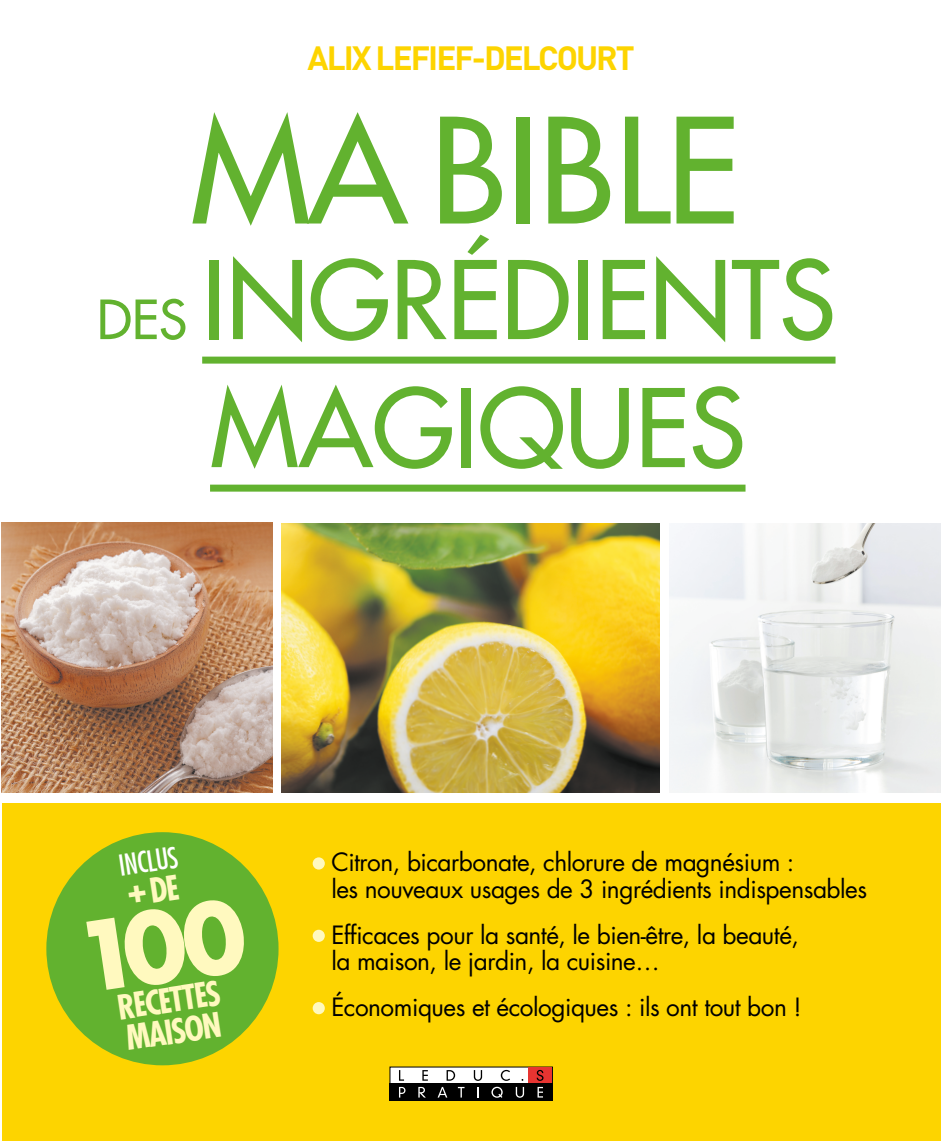
<style>
.page{position:relative;width:943px;height:1141px;background:#fff}
.page>*{position:absolute;margin:0;border:0;box-sizing:border-box;transform-origin:0 0}
.t1{font:500 141.75px "Futura Std";color:#62b22f}
.t2{font:500 105px/128.1px "Futura Std";color:#62b22f;text-align:center}
.t3{font:700 33.25px "DIN";letter-spacing:-.06em;color:#fdd400}
.t4{font:700 condensed 33.25px/31.5px "Futura";color:#fff9bf}
.t5{font:condensed 28.18px "Futura Std";color:#fff}
.t6{font:24.5px/26.2px "Futura";letter-spacing:-.02em;color:#000}
.s1{font-size:52.5px}
</style>
<div class="page">
<img style="left:669px;top:523px;width:271px;height:270px">
<img style="left:2px;top:523px;width:270px;height:270px">
<div style="left:2px;top:803px;width:938px;height:338px;background:#fdd400"></div>
<img style="left:281px;top:523px;width:378px;height:270px">
<div style="left:46px;top:832px;width:232px;height:233px;background:#62b22f;border-radius:50%"></div>
<div style="left:313px;top:857px;width:12px;height:13px;background:#fff9bf;border-radius:50%"></div>
<div style="left:313px;top:930px;width:12px;height:12px;background:#fff9bf;border-radius:50%"></div>
<div style="left:313px;top:1002px;width:12px;height:12px;background:#fff9bf;border-radius:50%"></div>
<div style="left:390px;top:1067px;width:162px;height:17px;background:#fff"></div>
<div style="left:389px;top:1083px;width:164px;height:18px;background:#000"></div>
<div style="left:529px;top:1067px;width:23px;height:16px;background:#e73431"></div>
<svg style="left:399px;top:1070px;width:5px;height:11px"></svg>
<svg style="left:422px;top:1070px;width:6px;height:11px"></svg>
<svg style="left:446px;top:1070px;width:9px;height:11px"></svg>
<svg style="left:474px;top:1070px;width:8px;height:11px"></svg>
<svg style="left:501px;top:1070px;width:9px;height:11px"></svg>
<svg style="left:536px;top:1070px;width:7px;height:11px"></svg>
<svg style="left:399px;top:1087px;width:6px;height:11px"></svg>
<svg style="left:418px;top:1087px;width:8px;height:11px"></svg>
<svg style="left:437px;top:1087px;width:10px;height:11px"></svg>
<svg style="left:458px;top:1087px;width:6px;height:11px"></svg>
<svg style="left:491px;top:1087px;width:11px;height:11px"></svg>
<svg style="left:516px;top:1087px;width:8px;height:11px"></svg>
<svg style="left:537px;top:1087px;width:6px;height:11px"></svg>
<div style="left:202px;top:357px;width:633px;height:7px;background:#62b22f"></div>
<div style="left:210px;top:485px;width:535px;height:7px;background:#62b22f"></div>
<h3 class="t3" style="left:308px;top:37px;width:328px">ALIX LEFIEF-DELCOURT</h3>
<h1 class="t1" style="left:191px;top:82px;width:550px">MA BIBLE</h1>
<h2 class="t2" style="left:97px;top:237px;width:740px"><span class="s1">DES</span> INGRÉDIENTS<br>MAGIQUES</h2>
<p class="t5" style="left:116px;top:849px;width:61px;rotate:-9deg">INCLUS</p>
<h3 class="t4" style="left:115px;top:992px;width:105px;rotate:-9deg">RECETTES<br>MAISON</h3>
<p class="t6" style="left:331px;top:849px;width:537px">Citron, bicarbonate, chlorure de magnésium :<br>les nouveaux usages de 3 ingrédients indispensables</p>
<p class="t6" style="left:331px;top:922px;width:469px">Efficaces pour la santé, le bien-être, la beauté, la maison, le jardin, la cuisine…</p>
<p class="t6" style="left:331px;top:994px;width:472px">Économiques et écologiques : ils ont tout bon !</p>
</div>
